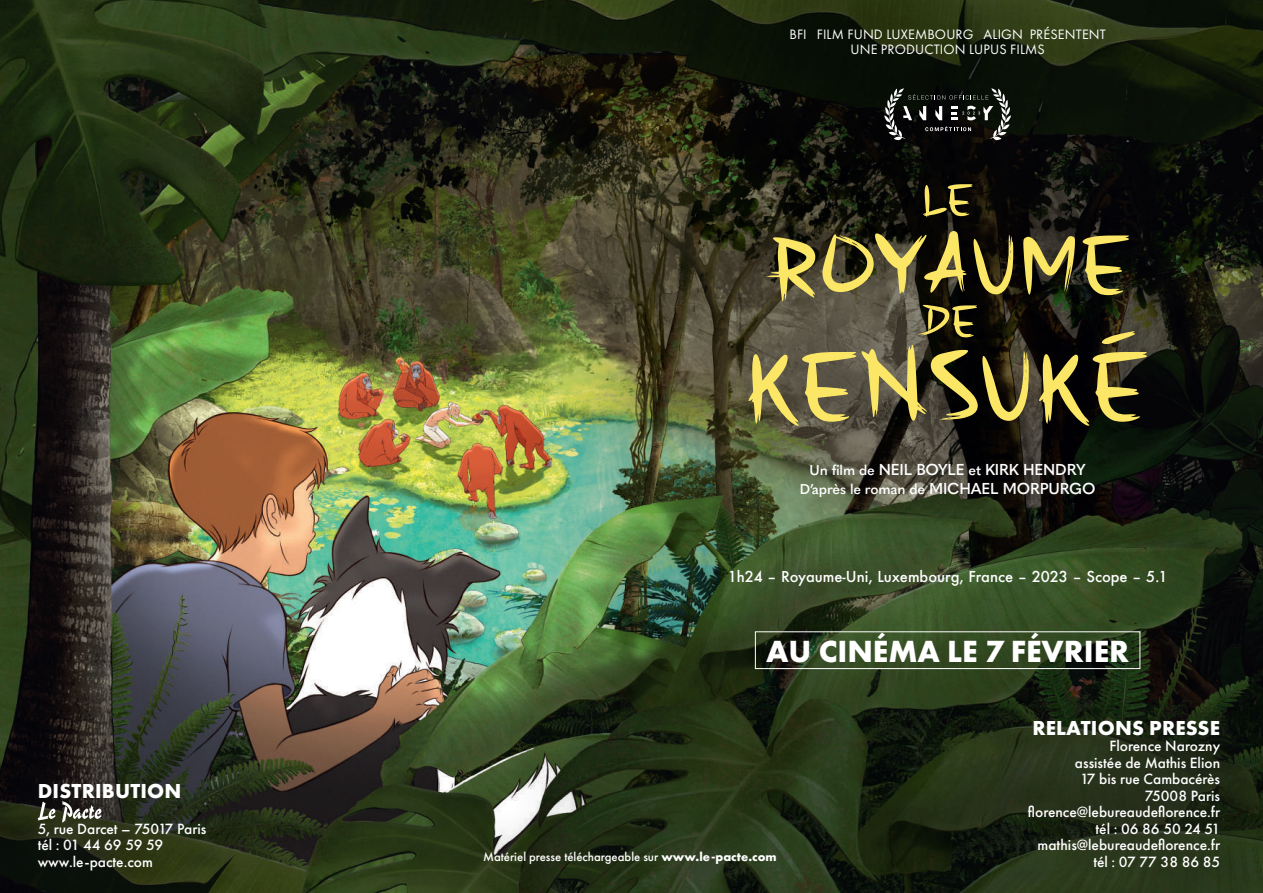
<style>
.page{position:relative;width:1263px;height:893px;background:#fff}
.page>*{position:absolute;margin:0;border:0;box-sizing:border-box;transform-origin:0 0}
.t1{font:700 31.8px "Futura PT";color:#fff}
.t2{font:700 21px "Futura PT";letter-spacing:.01em;color:#fff}
.t3{font:600 15.6px "Quasimoda";letter-spacing:-.01em;color:#fff}
.t4{font:500 15.45px/16.5px "Futura PT";color:#fff;text-align:right}
.t5{font:500 14.7px "Futura";color:#fff}
.t6{font:14.1px/14.9px "Futura PT";letter-spacing:.01em;color:#fff;text-align:center}
.t7{font:600 14.1px "Quasimoda";letter-spacing:-.01em;color:#fff}
.t8{font:500 12.75px "Futura PT";color:#fff}
.s1{font-size:14.1px}
.s2{font-size:15.6px}
.s3{font-weight:700}
</style>
<div class="page">
<img style="left:0;top:0;width:199px;height:736px">
<img style="left:199px;top:0;width:1064px;height:893px">
<svg style="left:766px;top:237px;width:49px;height:64px;background:#83793e"></svg>
<svg style="left:822px;top:231px;width:144px;height:63px;background:#6c6435"></svg>
<svg style="left:973px;top:235px;width:40px;height:59px;background:#5b5224"></svg>
<svg style="left:1023px;top:236px;width:52px;height:59px;background:#716934"></svg>
<svg style="left:1082px;top:235px;width:47px;height:60px;background:#615b2b"></svg>
<svg style="left:923px;top:184px;width:49px;height:33px;background:#504921"></svg>
<svg style="left:918px;top:305px;width:59px;height:32px;background:#5d5529"></svg>
<svg style="left:748px;top:345px;width:281px;height:81px;background:#736a3e"></svg>
<svg style="left:1039px;top:352px;width:108px;height:74px;background:#5c5428"></svg>
<svg style="left:1102px;top:331px;width:33px;height:13px"></svg>
<svg style="left:884px;top:88px;width:127px;height:52px;background:#2d2f2c"></svg>
<div style="left:442px;top:807px;width:376px;height:86px;background:#231f20;opacity:.75"></div>
<div style="left:985px;top:673px;width:278px;height:220px;background:#231f20;opacity:.75"></div>
<div style="left:0;top:736px;width:248px;height:157px;background:#231f20;opacity:.75"></div>
<svg style="left:38px;top:802px;width:17px;height:18px"></svg>
<svg style="left:62px;top:801px;width:39px;height:22px"></svg>
<div style="left:689px;top:525px;width:517px;height:105px;background:#231f20;opacity:.75"></div>
<div style="left:755px;top:631px;width:385px;height:38px;border:1px solid #fff"></div>
<h2 class="t2" style="left:38px;top:777px;width:145px">DISTRIBUTION</h2>
<p class="t4" style="left:38px;top:820px;width:170px;text-align:left">5, rue Darcet – 75017 Paris tél : 01 44 69 59 59 www.le-pacte.com</p>
<p class="t6" style="left:789px;top:27px;width:318px">BFI FILM FUND LUXEMBOURG ALIGN PRÉSENTENT<br>UNE PRODUCTION LUPUS FILMS</p>
<p class="t3" style="left:810px;top:457px;width:278px"><span class="s1">Un film de</span> NEIL BOYLE <span class="s1">et</span> KIRK HENDRY</p>
<p class="t7" style="left:800px;top:478px;width:297px">D’après le roman de <span class="s2">MICHAEL MORPURGO</span></p>
<p class="t5" style="left:728px;top:566px;width:441px">1h24 – Royaume-Uni, Luxembourg, France – 2023 – Scope – 5.1</p>
<h1 class="t1" style="left:766px;top:631px;width:365px">AU CINÉMA LE 7 FÉVRIER</h1>
<p class="t8" style="left:483px;top:849px;width:295px">Matériel presse téléchargeable sur <span class="s3">www.le-pacte.com</span></p>
<h2 class="t2" style="left:1032px;top:714px;width:189px">RELATIONS PRESSE</h2>
<p class="t4" style="left:1028px;top:738px;width:194px">Florence Narozny<br>assistée de Mathis Elion<br>17 bis rue Cambacérès<br>75008 Paris florence@lebureaudeflorence.fr tél : 06 86 50 24 51 mathis@lebureaudeflorence.fr tél : 07 77 38 86 85</p>
</div>
